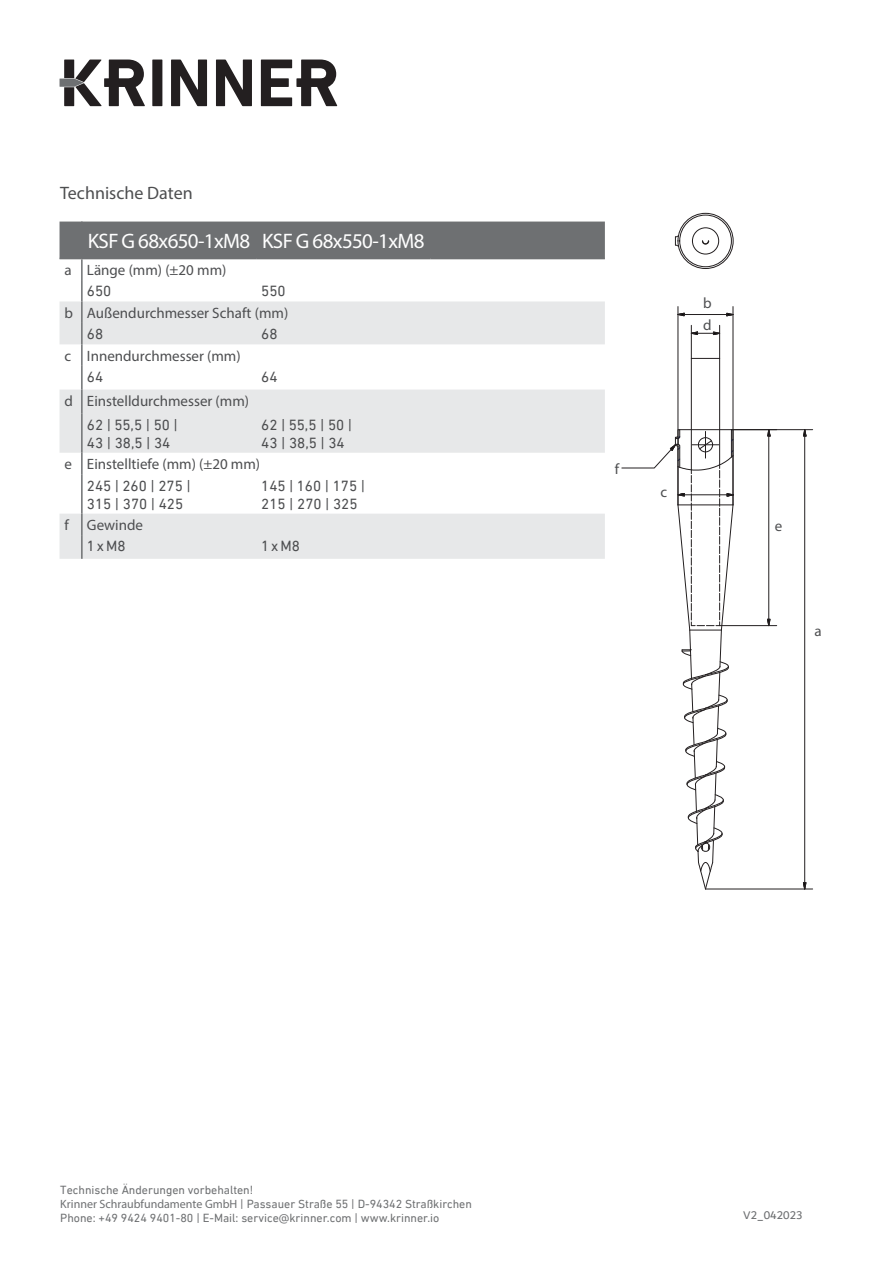
<style>
.page{position:relative;width:893px;height:1263px;background:#fff}
.page>*{position:absolute;margin:0;border:0;box-sizing:border-box;transform-origin:0 0}
.t1{font:21px "Myriad Pro";letter-spacing:-.03em;color:#fff}
.t2{font:18px "Myriad Pro";color:#4d4e50}
.t3{font:15px/21.6px "Myriad Pro";color:#4d4e50}
.t4{font:15px/18px "DIN Next LT Pro";color:#4d4e50}
.t5{font:12px/14.4px "DIN Next LT Pro";color:#6e7072}
.t6{font:12px "Dubai";color:#6d6f71}
.s1{font-family:"Myriad Pro"}
</style>
<div class="page">
<div style="left:152px;top:60px;width:10px;height:46px;background:#231f20"></div>
<svg style="left:171px;top:60px;width:36px;height:46px"></svg>
<svg style="left:216px;top:60px;width:36px;height:46px"></svg>
<svg style="left:261px;top:60px;width:76px;height:46px"></svg>
<svg style="left:60px;top:60px;width:85px;height:46px"></svg>
<svg style="left:60px;top:301px;width:545px;height:258px;fill:#e7e8e9"></svg>
<div style="left:60px;top:222px;width:545px;height:37px;background:#6e7072"></div>
<hr style="left:82px;top:258px;width:174px;height:1px;background:#6e7072">
<hr style="left:256px;top:258px;width:175px;height:1px;background:#6e7072">
<hr style="left:431px;top:258px;width:174px;height:1px;background:#6e7072">
<hr style="left:81px;top:259px;width:2px;height:21px;background:#6e7072">
<hr style="left:81px;top:280px;width:2px;height:21px;background:#6e7072">
<hr style="left:81px;top:301px;width:2px;height:22px;background:#6e7072">
<hr style="left:81px;top:323px;width:2px;height:21px;background:#6e7072">
<hr style="left:81px;top:344px;width:2px;height:22px;background:#6e7072">
<hr style="left:81px;top:366px;width:2px;height:24px;background:#6e7072">
<hr style="left:81px;top:390px;width:2px;height:23px;background:#6e7072">
<hr style="left:81px;top:413px;width:2px;height:40px;background:#6e7072">
<hr style="left:81px;top:453px;width:2px;height:21px;background:#6e7072">
<hr style="left:81px;top:474px;width:2px;height:40px;background:#6e7072">
<hr style="left:81px;top:514px;width:2px;height:21px;background:#6e7072">
<hr style="left:81px;top:535px;width:2px;height:24px;background:#6e7072">
<svg style="left:692px;top:358px;width:27px;height:1px"></svg>
<hr style="left:691px;top:358px;width:1px;height:112px;background:#231f20">
<hr style="left:719px;top:358px;width:1px;height:107px;background:#231f20">
<svg style="left:803px;top:430px;width:3px;height:8px"></svg>
<svg style="left:803px;top:882px;width:3px;height:7px"></svg>
<hr style="left:804px;top:436px;width:1px;height:447px;background:#231f20">
<hr style="left:733px;top:429px;width:80px;height:1px;background:#231f20">
<hr style="left:705px;top:889px;width:108px;height:1px;background:#231f20">
<svg style="left:677px;top:313px;width:7px;height:3px"></svg>
<svg style="left:727px;top:313px;width:6px;height:3px"></svg>
<hr style="left:684px;top:314px;width:43px;height:1px;background:#231f20">
<hr style="left:733px;top:307px;width:1px;height:198px;background:#231f20">
<hr style="left:678px;top:307px;width:1px;height:134px;background:#231f20">
<svg style="left:690px;top:332px;width:29px;height:3px"></svg>
<hr style="left:719px;top:325px;width:1px;height:33px;background:#231f20">
<hr style="left:691px;top:325px;width:1px;height:33px;background:#231f20">
<svg style="left:767px;top:619px;width:3px;height:6px"></svg>
<svg style="left:767px;top:430px;width:3px;height:8px"></svg>
<hr style="left:768px;top:436px;width:1px;height:183px;background:#231f20">
<hr style="left:720px;top:625px;width:57px;height:1px;background:#231f20">
<svg style="left:622px;top:429px;width:112px;height:461px"></svg>
<hr style="left:684px;top:494px;width:43px;height:1px;background:#231f20">
<div style="left:679px;top:215px;width:53px;height:52px;border:1px solid #231f20;border-radius:50%"></div>
<div style="left:678px;top:213px;width:55px;height:56px;border:1px solid #231f20;border-radius:50%"></div>
<div style="left:692px;top:227px;width:27px;height:27px;border:1px solid #231f20;border-radius:50%"></div>
<svg style="left:675px;top:235px;width:4px;height:12px"></svg>
<svg style="left:702px;top:240px;width:7px;height:5px"></svg>
<h2 class="t2" style="left:60px;top:182px;width:134px">Technische Daten</h2>
<h1 class="t1" style="left:88px;top:228px;width:338px">KSF G 68x650-1xM8 KSF G 68x550-1xM8</h1>
<p class="t3" style="left:65px;top:259px;width:163px">a Länge (mm) (±20 mm)</p>
<p class="t4" style="left:87px;top:282px;width:26px">650</p>
<p class="t4" style="left:261px;top:282px;width:26px">550</p>
<p class="t3" style="left:65px;top:302px;width:225px">b Außendurchmesser Schaft (mm)</p>
<p class="t4" style="left:87px;top:325px;width:18px">68</p>
<p class="t4" style="left:261px;top:325px;width:18px">68</p>
<p class="t3" style="left:65px;top:345px;width:178px">c Innendurchmesser (mm)</p>
<p class="t4" style="left:87px;top:368px;width:18px">64</p>
<p class="t4" style="left:261px;top:368px;width:18px">64</p>
<p class="t3" style="left:65px;top:390px;width:186px">d Einstelldurchmesser (mm)</p>
<p class="t4" style="left:87px;top:415px;width:92px">62 | 55,5 | 50 |<br>43 | 38,5 | 34</p>
<p class="t4" style="left:261px;top:415px;width:92px">62 | 55,5 | 50 |<br>43 | 38,5 | 34</p>
<p class="t3" style="left:65px;top:453px;width:197px">e Einstelltiefe (mm) (±20 mm)</p>
<p class="t4" style="left:87px;top:476px;width:105px">245 | 260 | 275 |<br>315 | 370 | 425</p>
<p class="t4" style="left:261px;top:476px;width:105px">145 | 160 | 175 |<br>215 | 270 | 325</p>
<p class="t3" style="left:65px;top:514px;width:80px">f Gewinde</p>
<p class="t4" style="left:87px;top:537px;width:40px">1xM8</p>
<p class="t4" style="left:261px;top:537px;width:40px">1xM8</p>
<p class="t3" style="left:703px;top:292px;width:10px">b d</p>
<p class="t3" style="left:615px;top:457px;width:6px">f</p>
<p class="t3" style="left:660px;top:481px;width:8px">c</p>
<p class="t3" style="left:775px;top:515px;width:9px">e</p>
<p class="t3" style="left:814px;top:619px;width:9px">a</p>
<p class="t5" style="left:60px;top:1182px;width:413px">Technische Änderungen vorbehalten!<br><span class="s1">Krinner Schraubfundamente GmbH</span> | Passauer Straße 55 | D-94342 Straßkirchen<br>Phone: +49 9424 9401-80 | E-Mail: service@krinner.com | www.krinner.io</p>
<p class="t6" style="left:743px;top:1208px;width:61px">V2_042023</p>
</div>
